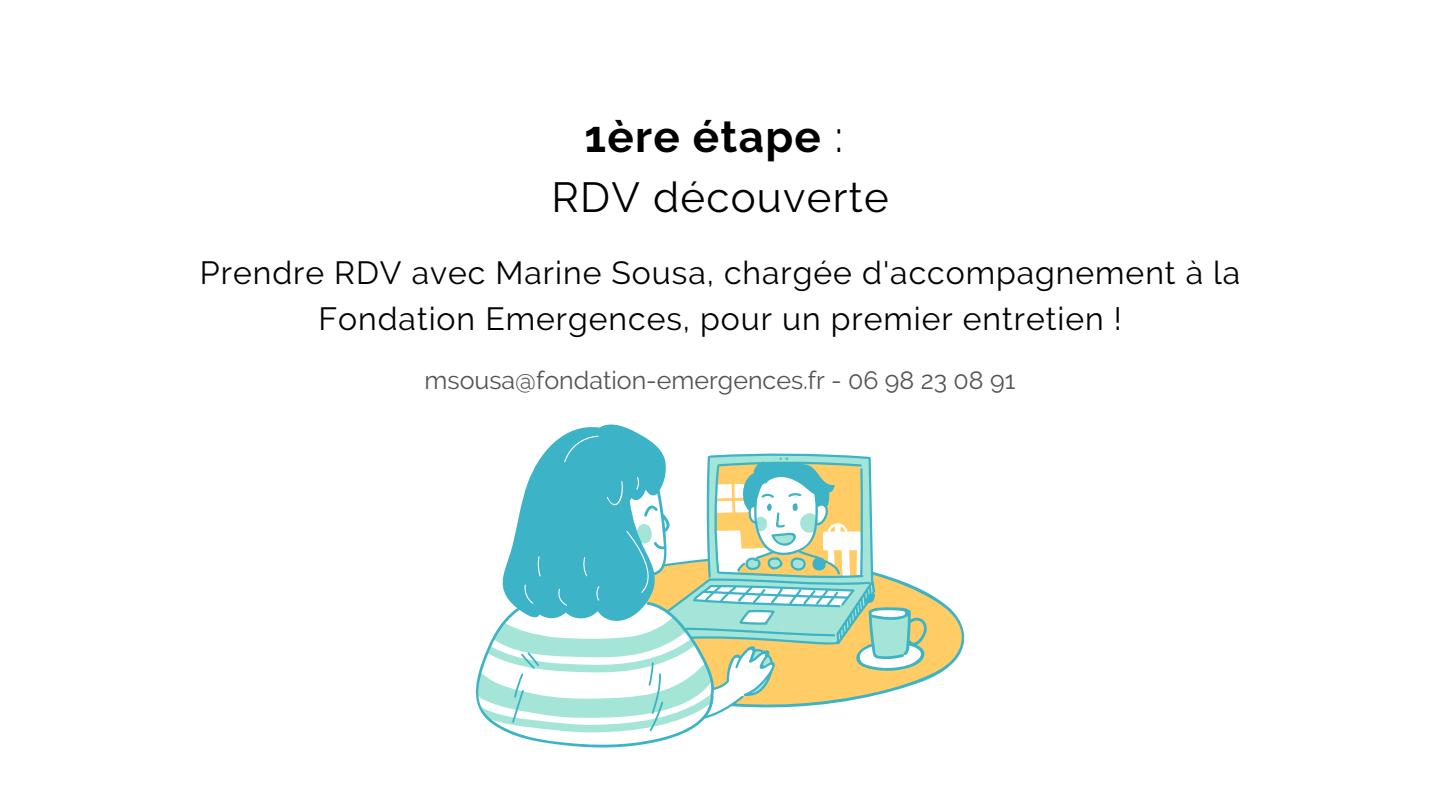
<style>
.page{position:relative;width:1440px;height:810px;background:#fff}
.page>*{position:absolute;margin:0;border:0;box-sizing:border-box;transform-origin:0 0}
.t1{font:700 44px "Raleway";letter-spacing:.03em;color:#000}
.t2{font:42px "Raleway";letter-spacing:.03em;color:#000}
.t3{font:32px/45.8px "Raleway";letter-spacing:.03em;color:#000;text-align:center}
.t4{font:25px "Raleway";color:#545454}
.s1{font-weight:400}
</style>
<div class="page">
<svg style="left:476px;top:425px;width:488px;height:323px"></svg>
<p class="t1" style="left:584px;top:110px;width:260px">1ère étape <span class="s1">:</span></p>
<p class="t2" style="left:551px;top:173px;width:339px">RDV découverte</p>
<p class="t3" style="left:200px;top:250px;width:1042px">Prendre RDV avec Marine Sousa, chargée d'accompagnement à la<br>Fondation Emergences, pour un premier entretien !</p>
<p class="t4" style="left:425px;top:366px;width:592px">msousa@fondation-emergences.fr - 06 98 23 08 91</p>
</div>
